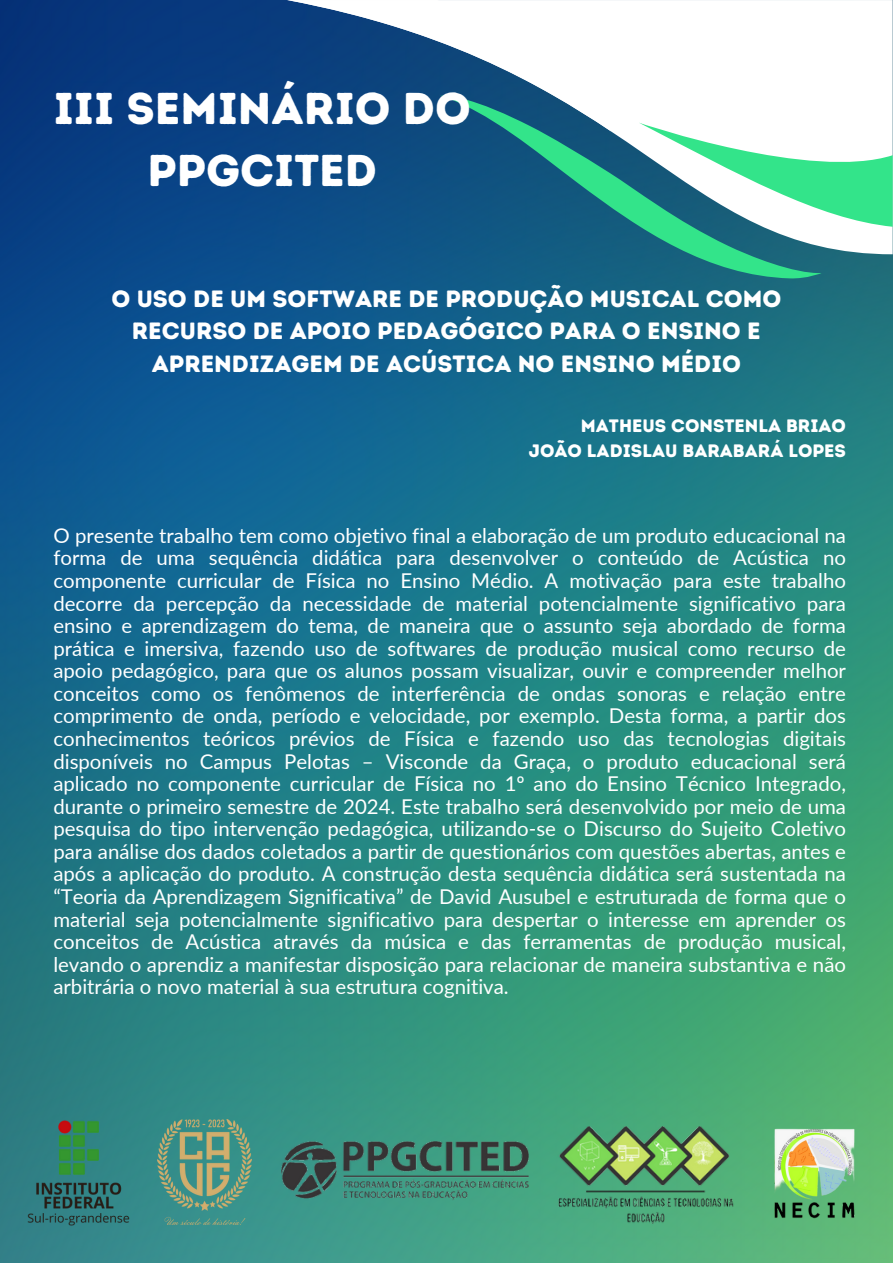
<style>
.page{position:relative;width:893px;height:1264px;background:#fff}
.page>*{position:absolute;margin:0;border:0;box-sizing:border-box;transform-origin:0 0}
.t1{font:44.55px/61.8px "Intro Rust Base";color:#fff;text-align:center}
.t2{font:23.55px/32.5px "Intro Rust Base";color:#fff;text-align:center}
.t3{font:20.4px/22.5px "Lato";color:#fff;text-align:justify}
.t4{font:18px "Intro Rust Base";color:#fff}
</style>
<div class="page">
<img style="left:0;top:0;width:892px;height:1262px">
<svg style="left:287px;top:0;width:605px;height:254px"></svg>
<svg style="left:439px;top:95px;width:382px;height:184px;fill:#135d81"></svg>
<svg style="left:638px;top:123px;width:254px;height:104px"></svg>
<svg style="left:287px;top:0;width:324px;height:131px"></svg>
<img style="left:21px;top:1115px;width:115px;height:115px">
<img style="left:157px;top:1119px;width:94px;height:105px">
<img style="left:281px;top:1141px;width:248px;height:61px">
<img style="left:552px;top:1126px;width:190px;height:99px">
<img style="left:762px;top:1118px;width:109px;height:110px">
<p class="t1" style="left:54px;top:77px;width:418px">III SEMINÁRIO DO<br>PPGCITED</p>
<p class="t2" style="left:111px;top:282px;width:671px">O USO DE UM SOFTWARE DE PRODUÇÃO MUSICAL COMO<br>RECURSO DE APOIO PEDAGÓGICO PARA O ENSINO E<br>APRENDIZAGEM DE ACÚSTICA NO ENSINO MÉDIO</p>
<p class="t4" style="left:580px;top:415px;width:267px">MATHEUS CONSTENLA BRIAO</p>
<p class="t4" style="left:529px;top:439px;width:318px">JOÃO LADISLAU BARABARÁ LOPES</p>
<p class="t3" style="left:53px;top:523px;width:794px">O presente trabalho tem como objetivo final a elaboração de um produto educacional na forma de uma sequência didática para desenvolver o conteúdo de Acústica no componente curricular de Física no Ensino Médio. A motivação para este trabalho decorre da percepção da necessidade de material potencialmente significativo para ensino e aprendizagem do tema, de maneira que o assunto seja abordado de forma prática e imersiva, fazendo uso de softwares de produção musical como recurso de apoio pedagógico, para que os alunos possam visualizar, ouvir e compreender melhor conceitos como os fenômenos de interferência de ondas sonoras e relação entre comprimento de onda, período e velocidade, por exemplo. Desta forma, a partir dos conhecimentos teóricos prévios de Física e fazendo uso das tecnologias digitais disponíveis no Campus Pelotas – Visconde da Graça, o produto educacional será aplicado no componente curricular de Física no 1º ano do Ensino Técnico Integrado, durante o primeiro semestre de 2024. Este trabalho será desenvolvido por meio de uma pesquisa do tipo intervenção pedagógica, utilizando-se o Discurso do Sujeito Coletivo para análise dos dados coletados a partir de questionários com questões abertas, antes e após a aplicação do produto. A construção desta sequência didática será sustentada na “Teoria da Aprendizagem Significativa” de David Ausubel e estruturada de forma que o material seja potencialmente significativo para despertar o interesse em aprender os conceitos de Acústica através da música e das ferramentas de produção musical, levando o aprendiz a manifestar disposição para relacionar de maneira substantiva e não arbitrária o novo material à sua estrutura cognitiva.</p>
</div>
